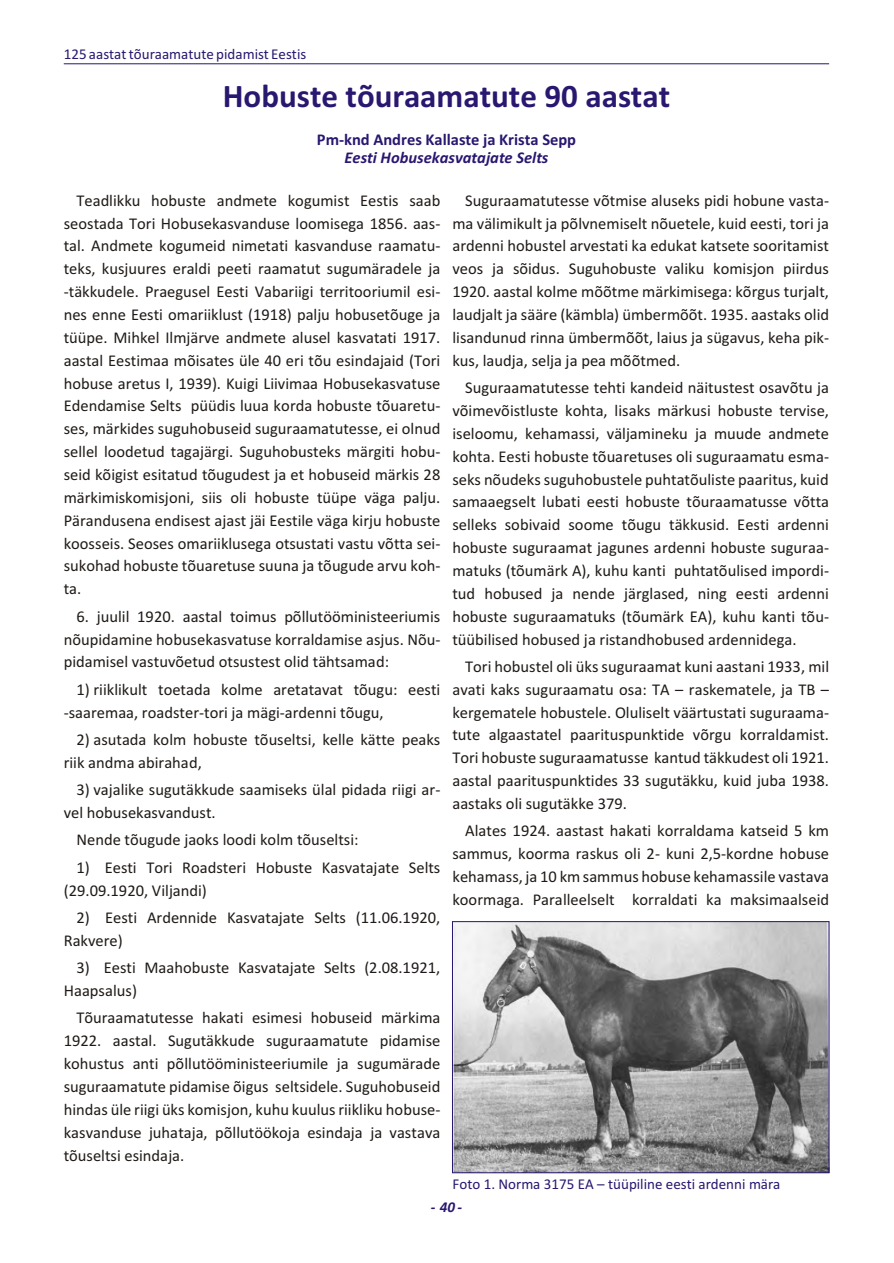
<style>
.page{position:relative;width:894px;height:1263px;background:#fff}
.page>*{position:absolute;margin:0;border:0;box-sizing:border-box;transform-origin:0 0}
.t1{font:700 33px "Calibri";color:#291770}
.t2{font:16.5px/22.8px "Calibri";color:#1f1a17;text-align:justify}
.t3{font:700 16.5px "Calibri";color:#291770}
.t4{font:italic 700 16.5px "Calibri";color:#291770}
.t5{font:15px "Calibri";color:#291770}
.t6{font:italic 700 15px "Calibri";color:#291770}
</style>
<div class="page">
<hr style="left:64px;top:63px;width:765px;height:1px;background:#291770">
<img style="left:454px;top:923px;width:373px;height:248px">
<div style="left:452px;top:921px;width:377px;height:252px;border:1px solid #291770"></div>
<p class="t5" style="left:64px;top:48px;width:244px">125 aastat tõuraamatute pidamist Eestis</p>
<h1 class="t1" style="left:223px;top:82px;width:449px">Hobuste tõuraamatute 90 aastat</h1>
<p class="t3" style="left:317px;top:132px;width:261px">Pm-knd Andres Kallaste ja Krista Sepp</p>
<p class="t4" style="left:345px;top:151px;width:205px">Eesti Hobusekasvatajate Selts</p>
<p class="t2" style="left:64px;top:190px;width:378px;text-indent:13px">Teadlikku hobuste andmete kogumist Eestis saab seostada Tori Hobusekasvanduse loomisega 1856. aas - tal. Andmete kogumeid nimetati kasvanduse raama tu - teks, kusjuures eraldi peeti raamatut sugumäradele ja -täkkudele. Praegusel Eesti Vabariigi territooriumil esi - nes enne Eesti omariiklust (1918) palju hobusetõuge ja tüüpe. Mihkel Ilmjärve andmete alusel kasvatati 1917. aastal Eestimaa mõisates üle 40 eri tõu esindajaid (Tori hobuse aretus I, 1939). Kuigi Liivimaa Hobusekasvatuse Edendamise Selts püüdis luua korda hobuste tõuaretu - ses, märkides suguhobuseid suguraamatutesse, ei olnud sellel loodetud tagajärgi. Suguhobusteks märgiti hobu - seid kõigist esitatud tõugudest ja et hobuseid märkis 28 märkimiskomisjoni, siis oli hobuste tüüpe väga palju.<br>Pärandusena endisest ajast jäi Eestile väga kirju hobuste koosseis. Seoses omariiklusega otsustati vastu võtta sei - su kohad hobuste tõuaretuse suuna ja tõugude arvu koh - ta.</p>
<p class="t2" style="left:64px;top:606px;width:378px;text-indent:13px">6. juulil 1920. aastal toimus põllutööministeeriumis nõupidamine hobusekasvatuse korraldamise asjus. Nõu - pidamisel vastuvõetud otsustest olid tähtsamad:</p>
<p class="t2" style="left:64px;top:679px;width:378px;text-indent:13px">1) riiklikult toetada kolme aretatavat tõugu: eesti -saa remaa, road ster-tori ja mägi-ardenni tõugu,</p>
<p class="t2" style="left:64px;top:729px;width:378px;text-indent:13px">2) asutada kolm hobuste tõuseltsi, kelle kätte peaks riik andma abirahad,</p>
<p class="t2" style="left:64px;top:780px;width:378px;text-indent:13px">3) vajalike sugutäkkude saamiseks ülal pidada riigi ar - vel hobusekasvandust.</p>
<p class="t2" style="left:77px;top:830px;width:284px">Nende tõugude jaoks loodi kolm tõuseltsi:</p>
<p class="t2" style="left:64px;top:857px;width:378px;text-indent:13px">1) Eesti Tori Roadsteri Hobuste Kasvatajate Selts (29.09.1920, Viljandi)</p>
<p class="t2" style="left:64px;top:907px;width:378px;text-indent:13px">2) Eesti Ardennide Kasvatajate Selts (11.06.1920,<br>Rak vere)</p>
<p class="t2" style="left:64px;top:958px;width:378px;text-indent:13px">3) Eesti Maahobuste Kasvatajate Selts (2.08.1921,<br>Haapsalus)</p>
<p class="t2" style="left:64px;top:1008px;width:378px;text-indent:13px">Tõuraamatutesse hakati esimesi hobuseid märkima 1922. aastal. Sugutäkkude suguraamatute pidamise kohustus anti põllutööministeeriumile ja sugumärade suguraamatute pidamise õigus seltsidele. Suguhobuseid hindas üle riigi üks komisjon, kuhu kuulus riikliku hobuse - kas vanduse juhataja, põllutöökoja esindaja ja vastava tõuseltsi esindaja.</p>
<p class="t2" style="left:452px;top:190px;width:378px;text-indent:13px">Suguraamatutesse võtmise aluseks pidi hobune vasta - ma välimikult ja põlvnemiselt nõuetele, kuid eesti, tori ja ardenni hobustel arvestati ka edukat katsete sooritamist veos ja sõidus. Suguhobuste valiku komisjon piirdus 1920. aastal kolme mõõtme märkimisega: kõrgus turjalt, laudjalt ja sääre (kämbla) ümbermõõt. 1935. aastaks olid li san dunud rinna ümbermõõt, laius ja sügavus, keha pik - kus, laudja, selja ja pea mõõtmed.</p>
<p class="t2" style="left:452px;top:378px;width:378px;text-indent:13px">Suguraamatutesse tehti kandeid näitustest osavõtu ja võimevõistluste kohta, lisaks märkusi hobuste tervise, ise loomu, kehamassi, väljamineku ja muude andmete kohta. Eesti hobuste tõuaretuses oli suguraamatu esma - seks nõudeks suguhobustele puhtatõuliste paaritus, kuid samaaegselt lubati eesti hobuste tõuraamatusse võtta selleks sobivaid soome tõugu täkkusid. Eesti ardenni hobuste suguraamat jagunes ardenni hobuste suguraa - ma tuks (tõumärk A), kuhu kanti puhtatõulised impordi - tud hobused ja nende järglased, ning eesti ardenni ho buste suguraamatuks (tõumärk EA), kuhu kanti tõu - tüü bilised hobused ja ristandhobused arden ni dega.</p>
<p class="t2" style="left:452px;top:656px;width:378px;text-indent:13px">Tori hobustel oli üks suguraamat kuni aastani 1933, mil avati kaks suguraamatu osa: TA – raskematele, ja TB – ker gematele hobustele. Oluliselt väärtustati sugu raa ma - tu te algaastatel paarituspunktide võrgu korraldamist.<br>Tori hobuste suguraamatusse kantud täkkudest oli 1921. aastal paarituspunktides 33 sugutäkku, kuid juba 1938. aas taks oli sugutäkke 379.</p>
<p class="t2" style="left:452px;top:821px;width:378px;text-indent:13px">Alates 1924. aastast hakati korraldama katseid 5 km sammus, koorma raskus oli 2- kuni 2,5-kordne hobuse keha mass, ja 10 km sammus hobuse kehamassile vastava koor maga. Paralleelselt korraldati ka maksimaalseid</p>
<p class="t5" style="left:452px;top:1178px;width:330px">Foto 1. Norma 3175 EA – tüüpiline eesti ardenni mära</p>
<p class="t6" style="left:431px;top:1201px;width:33px">- 40 -</p>
</div>
